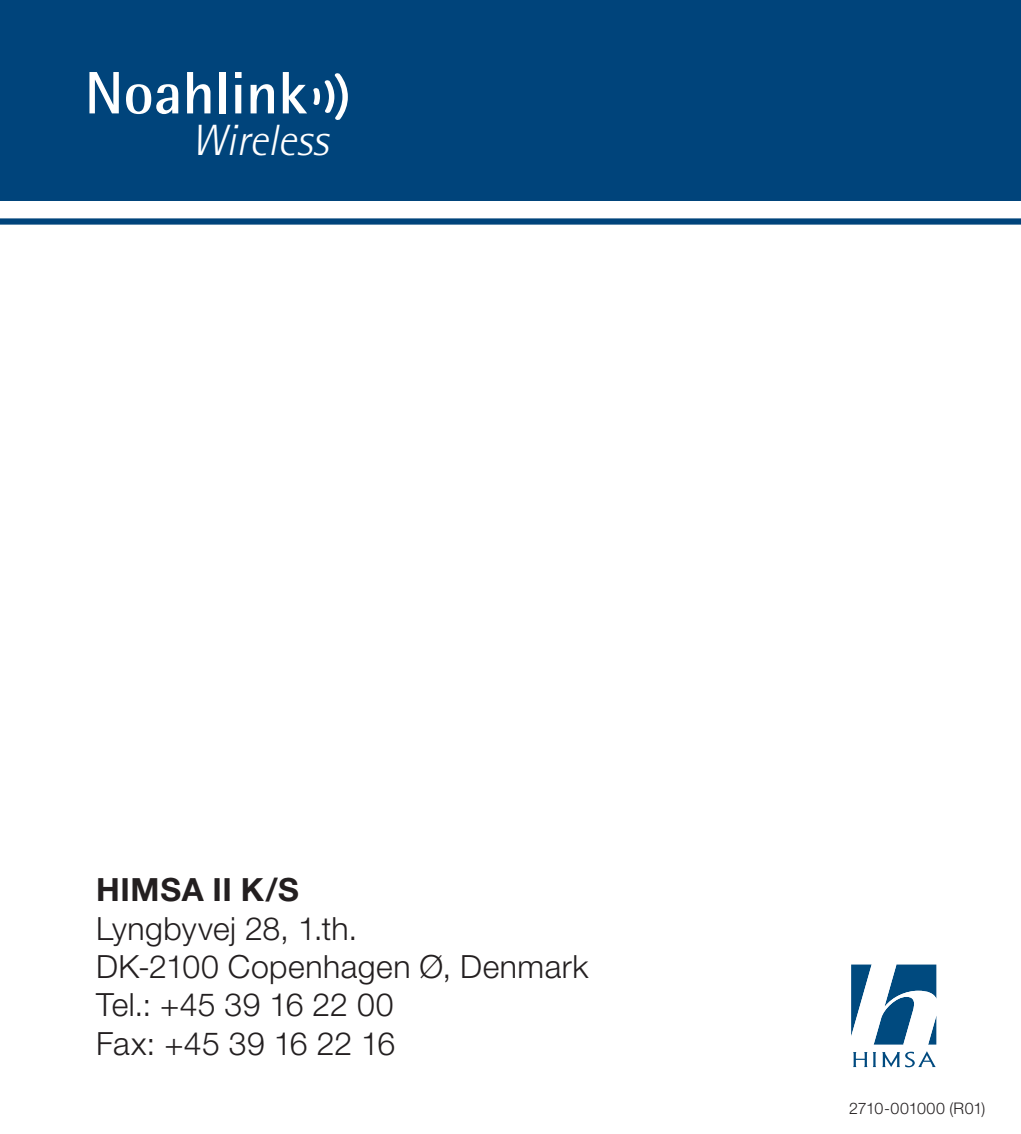
<style>
.page{position:relative;width:1021px;height:1134px;background:#fff}
.page>*{position:absolute;margin:0;border:0;box-sizing:border-box;transform-origin:0 0}
.t1{font:700 60px "Rotis Semi Sans";color:#fff}
.t2{font:italic 300 44px "Rotis Semi Sans";color:#fff}
.t3{font:300 32px/38.4px "Helvetica Neue LT Pro";letter-spacing:.015em;color:#231f20}
.t4{font:700 32px "Helvetica Neue LT Pro";letter-spacing:.02em;color:#231f20}
.t5{font:300 16px "Helvetica Neue LT Pro";letter-spacing:-.01em;color:#231f20}
</style>
<div class="page">
<div style="left:0;top:0;width:1020px;height:200px;background:#00447b"></div>
<div style="left:0;top:218px;width:1020px;height:7px;background:#00447b"></div>
<svg style="left:313px;top:73px;width:35px;height:47px"></svg>
<svg style="left:851px;top:964px;width:85px;height:80px"></svg>
<svg style="left:853px;top:1052px;width:23px;height:15px"></svg>
<svg style="left:882px;top:1051px;width:53px;height:16px"></svg>
<h1 class="t1" style="left:85px;top:56px;width:224px">Noahlink</h1>
<h2 class="t2" style="left:191px;top:113px;width:139px">Wireless</h2>
<p class="t4" style="left:96px;top:870px;width:204px">HIMSA II K/S</p>
<p class="t3" style="left:96px;top:908px;width:494px">Lyngbyvej 28, 1.th.<br>DK-2100 Copenhagen Ø, Denmark<br>Tel.: +45 39 16 22 00<br>Fax: +45 39 16 22 16</p>
<p class="t5" style="left:849px;top:1098px;width:138px">2710-001000 (R01)</p>
</div>
